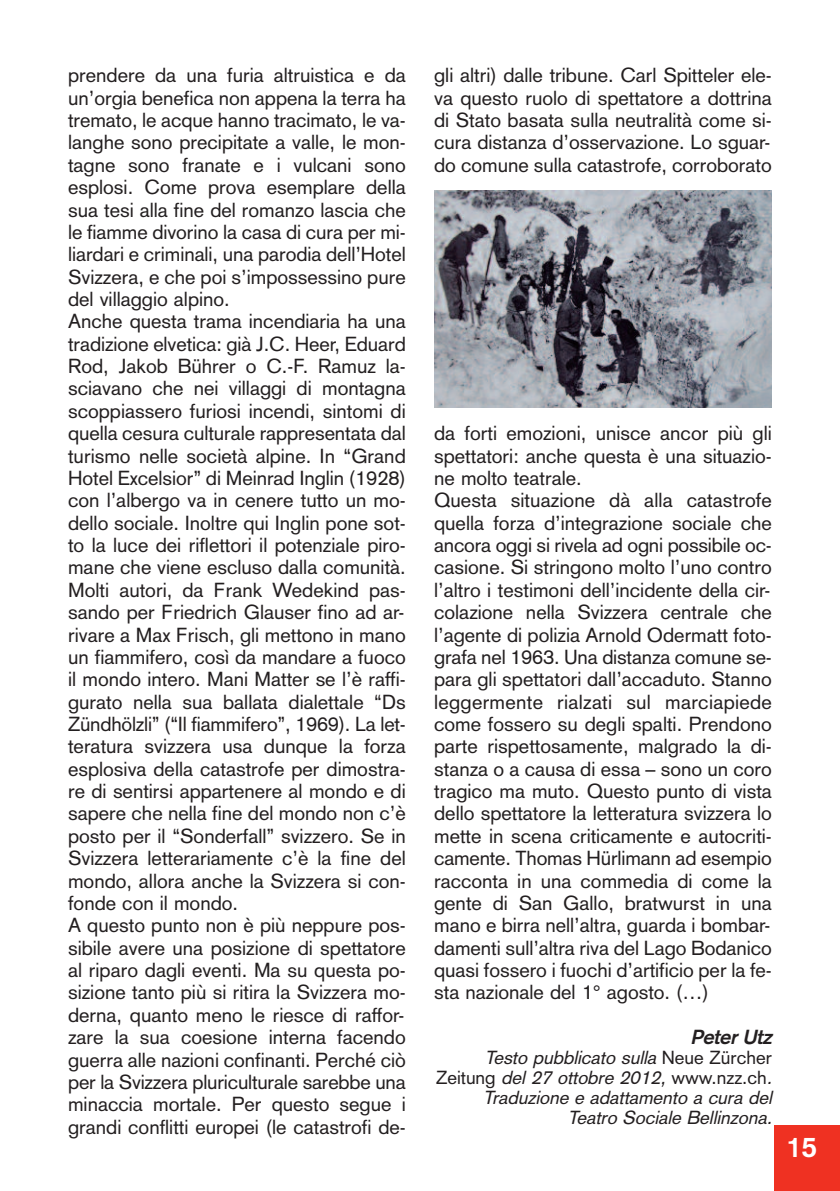
<style>
.page{position:relative;width:840px;height:1191px;background:#fff}
.page>*{position:absolute;margin:0;border:0;box-sizing:border-box;transform-origin:0 0}
.t1{font:700 28px "Akzidenz Grotesk";color:#fff}
.t2{font:20px/22.4px "Akzidenz Grotesk";color:#231f20}
.t3{font:italic 700 20px "Akzidenz Grotesk";color:#231f20}
.t4{font:italic 18.6px/20px "Akzidenz Grotesk";color:#231f20;text-align:right}
.s1{font-style:normal}
</style>
<div class="page">
<div style="left:774px;top:1125px;width:65px;height:66px;background:#ef3122"></div>
<img style="left:434px;top:191px;width:337px;height:217px">
<p class="t2" style="left:68px;top:66px;width:339px">prendere da una furia altruistica e da un’orgia benefica non appena la terra ha tremato, le acque hanno tracimato, le va&shy;langhe sono precipitate a valle, le mon&shy;tagne sono franate e i vulcani sono esplosi. Come prova esemplare della sua tesi alla fine del romanzo lascia che le fiamme divorino la casa di cura per mi&shy;liardari e criminali, una parodia dell’Hotel Svizzera, e che poi s’impossessino pure del villaggio alpino.<br>Anche questa trama incendiaria ha una tradizione elvetica: già J.C. Heer, Eduard Rod, Jakob Bührer o C.-F. Ramuz la&shy;sciavano che nei villaggi di montagna scoppiassero furiosi incendi, sintomi di quella cesura culturale rappresentata dal turismo nelle società alpine. In “Grand Hotel Excelsior” di Meinrad Inglin (1928) con l’albergo va in cenere tutto un mo&shy;dello sociale. Inoltre qui Inglin pone sot&shy;to la luce dei riflettori il potenziale piro&shy;mane che viene escluso dalla comunità.<br>Molti autori, da Frank Wedekind pas&shy;sando per Friedrich Glauser fino ad ar&shy;rivare a Max Frisch, gli mettono in mano un fiammifero, così da mandare a fuoco il mondo intero. Mani Matter se l’è raffi&shy;gurato nella sua ballata dialettale “Ds Zündhölzli” (“Il fiammifero”, 1969). La let&shy;teratura svizzera usa dunque la forza esplosiva della catastrofe per dimostra&shy;re di sentirsi appartenere al mondo e di sapere che nella fine del mondo non c’è posto per il “Sonderfall” svizzero. Se in Svizzera letterariamente c’è la fine del mondo, allora anche la Svizzera si con&shy;fonde con il mondo.<br>A questo punto non è più neppure pos&shy;sibile avere una posizione di spettatore al riparo dagli eventi. Ma su questa po&shy;sizione tanto più si ritira la Svizzera mo&shy;derna, quanto meno le riesce di raffor&shy;zare la sua coesione interna facendo guerra alle nazioni confinanti. Perché ciò per la Svizzera pluriculturale sarebbe una minaccia mortale. Per questo segue i grandi conflitti europei (le catastrofi de-</p>
<p class="t2" style="left:434px;top:66px;width:339px;text-align:justify">gli altri) dalle tribune. Carl Spitteler ele&shy;va questo ruolo di spettatore a dottrina di Stato basata sulla neutralità come si&shy;cura distanza d’osservazione. Lo sguar&shy;do comune sulla catastrofe, corroborato</p>
<p class="t2" style="left:434px;top:424px;width:339px">da forti emozioni, unisce ancor più gli spettatori: anche questa è una situazio&shy;ne molto teatrale.<br>Questa situazione dà alla catastrofe quella forza d’integrazione sociale che ancora oggi si rivela ad ogni possibile oc&shy;casione. Si stringono molto l’uno contro l’altro i testimoni dell’incidente della cir&shy;colazione nella Svizzera centrale che l’agente di polizia Arnold Odermatt foto&shy;grafa nel 1963. Una distanza comune se&shy;para gli spettatori dall’accaduto. Stanno leggermente rialzati sul marciapiede come fossero su degli spalti. Prendono parte rispettosamente, malgrado la di&shy;stanza o a causa di essa – sono un coro tragico ma muto. Questo punto di vista dello spettatore la letteratura svizzera lo mette in scena criticamente e autocriti&shy;camente. Thomas Hürlimann ad esempio racconta in una commedia di come la gente di San Gallo, bratwurst in una mano e birra nell’altra, guarda i bombar&shy;damenti sull’altra riva del Lago Bodanico quasi fossero i fuochi d’artificio per la fe&shy;sta nazionale del 1° agosto. (…)</p>
<p class="t3" style="left:690px;top:1030px;width:86px">Peter Utz</p>
<p class="t4" style="left:436px;top:1049px;width:341px">Testo pubblicato sulla <span class="s1">N e u e Z ü r c h e r Zeitung</span> del27ottobre2012,<span class="s1">www.nzz.ch</span>.<br>Traduzione e adattamento a cura del Teatro Sociale Bellinzona.</p>
<h1 class="t1" style="left:785px;top:1137px;width:33px">15</h1>
</div>
